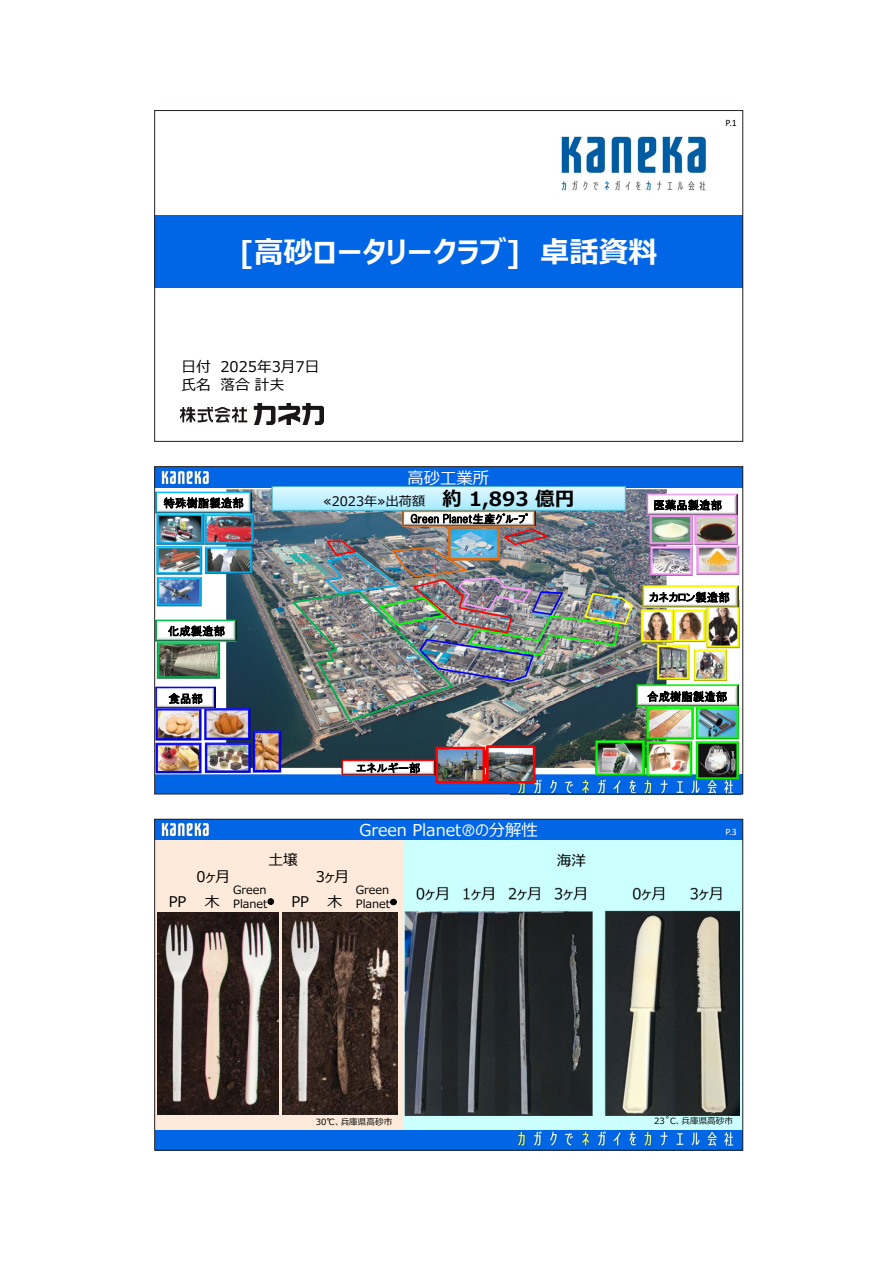
<style>
.page{position:relative;width:893px;height:1263px;background:#fff}
.page>*{position:absolute;margin:0;border:0;box-sizing:border-box;transform-origin:0 0}
.t1{font:700 29.4px "Meiryo UI";color:#fff}
.t2{font:16.35px "Meiryo UI";color:#fff}
.t3{font:14.7px/17.7px "Meiryo UI";color:#000}
.t4{font:13.05px "Meiryo UI";color:#000}
.t5{font:11.4px "HGP Gothic M";letter-spacing:.005em;color:#000}
.t6{font:11.4px/13.8px "Meiryo UI";color:#000}
.t7{font:9.75px "Calibri";color:#000}
.t8{font:9.75px "Calibri";color:#fff}
.t9{font:8.55px "Meiryo UI";color:#000}
.s1{font-weight:700;font-size:19.65px}
</style>
<div class="page">
<img style="left:561px;top:136px;width:145px;height:55px">
<div style="left:155px;top:215px;width:588px;height:73px;background:#0066e6"></div>
<img style="left:180px;top:404px;width:144px;height:20px">
<div style="left:155px;top:467px;width:588px;height:21px;background:#0066e6"></div>
<div style="left:155px;top:774px;width:588px;height:20px;background:#0066e6"></div>
<img style="left:161px;top:470px;width:48px;height:15px">
<img style="left:510px;top:771px;width:231px;height:21px">
<img style="left:226px;top:490px;width:440px;height:55px">
<img style="left:274px;top:488px;width:350px;height:21px">
<div style="left:272px;top:486px;width:354px;height:25px;border:1px solid #46aac5"></div>
<img style="left:156px;top:545px;width:583px;height:235px">
<img style="left:156px;top:513px;width:47px;height:31px">
<img style="left:205px;top:513px;width:48px;height:31px">
<img style="left:695px;top:515px;width:43px;height:29px">
<img style="left:650px;top:515px;width:43px;height:29px">
<img style="left:642px;top:585px;width:97px;height:22px">
<img style="left:636px;top:685px;width:102px;height:22px">
<img style="left:595px;top:740px;width:49px;height:35px">
<div style="left:448px;top:526px;width:52px;height:34px;border:2px solid #e46c0a"></div>
<img style="left:156px;top:687px;width:59px;height:22px">
<img style="left:156px;top:619px;width:81px;height:22px">
<img style="left:156px;top:491px;width:95px;height:22px">
<img style="left:646px;top:493px;width:92px;height:22px">
<img style="left:402px;top:510px;width:134px;height:16px">
<img style="left:341px;top:759px;width:94px;height:16px">
<img style="left:438px;top:750px;width:44px;height:30px">
<div style="left:435px;top:747px;width:50px;height:36px;border:2px solid #f00"></div>
<img style="left:489px;top:748px;width:43px;height:32px">
<div style="left:486px;top:745px;width:49px;height:38px;border:2px solid #f00"></div>
<img style="left:290px;top:527px;width:344px;height:196px">
<div style="left:155px;top:819px;width:588px;height:21px;background:#0066e6"></div>
<div style="left:155px;top:1126px;width:588px;height:24px;background:#0066e6"></div>
<img style="left:161px;top:822px;width:48px;height:15px">
<img style="left:510px;top:1129px;width:231px;height:18px">
<div style="left:402px;top:840px;width:341px;height:289px;background:#cff"></div>
<div style="left:155px;top:840px;width:247px;height:289px;background:#fdeada"></div>
<img style="left:158px;top:913px;width:120px;height:201px">
<img style="left:283px;top:913px;width:114px;height:201px">
<img style="left:405px;top:886px;width:335px;height:229px">
<h1 class="t1" style="left:240px;top:231px;width:420px">[⾼砂ロータリークラブ] 卓話資料</h1>
<p class="t3" style="left:181px;top:359px;width:139px">⽇付 2025年3⽉7⽇ ⽒名 落合計夫</p>
<h2 class="t2" style="left:408px;top:467px;width:83px">⾼砂⼯業所</h2>
<p class="t7" style="left:725px;top:116px;width:13px">P.1</p>
<p class="t4" style="left:323px;top:492px;width:253px">≪2023年≫出荷額 <span class="s1">約 1,893 億円</span></p>
<p class="t5" style="left:164px;top:497px;width:82px">特殊樹脂製造部</p>
<p class="t5" style="left:653px;top:499px;width:70px">医薬品製造部</p>
<p class="t5" style="left:410px;top:513px;width:119px">Green Planet生産ｸﾞﾙｰﾌﾟ</p>
<p class="t5" style="left:168px;top:625px;width:59px">化成製造部</p>
<p class="t5" style="left:649px;top:591px;width:82px">カネカロン製造部</p>
<p class="t5" style="left:168px;top:693px;width:36px">食品部</p>
<p class="t5" style="left:647px;top:691px;width:82px">合成樹脂製造部</p>
<p class="t5" style="left:356px;top:762px;width:66px">エネルギー部</p>
<p class="t3" style="left:268px;top:851px;width:31px">⼟壌</p>
<p class="t3" style="left:197px;top:868px;width:35px">0ヶ⽉</p>
<p class="t3" style="left:316px;top:868px;width:35px">3ヶ⽉</p>
<h2 class="t2" style="left:359px;top:819px;width:180px">Green Planet の分解性</h2>
<p class="t3" style="left:169px;top:893px;width:19px">PP</p>
<p class="t6" style="left:233px;top:883px;width:36px">Green<br>Planet</p>
<p class="t3" style="left:205px;top:893px;width:16px">⽊</p>
<p class="t3" style="left:291px;top:894px;width:19px">PP</p>
<p class="t6" style="left:356px;top:884px;width:36px">Green<br>Planet</p>
<p class="t3" style="left:327px;top:894px;width:16px">⽊</p>
<p class="t3" style="left:557px;top:852px;width:31px">海洋</p>
<p class="t8" style="left:726px;top:824px;width:13px">P.3</p>
<p class="t9" style="left:316px;top:1116px;width:78px">30℃、兵庫県⾼砂市</p>
<p class="t9" style="left:654px;top:1114px;width:80px">23˚C、兵庫県⾼砂市</p>
</div>
